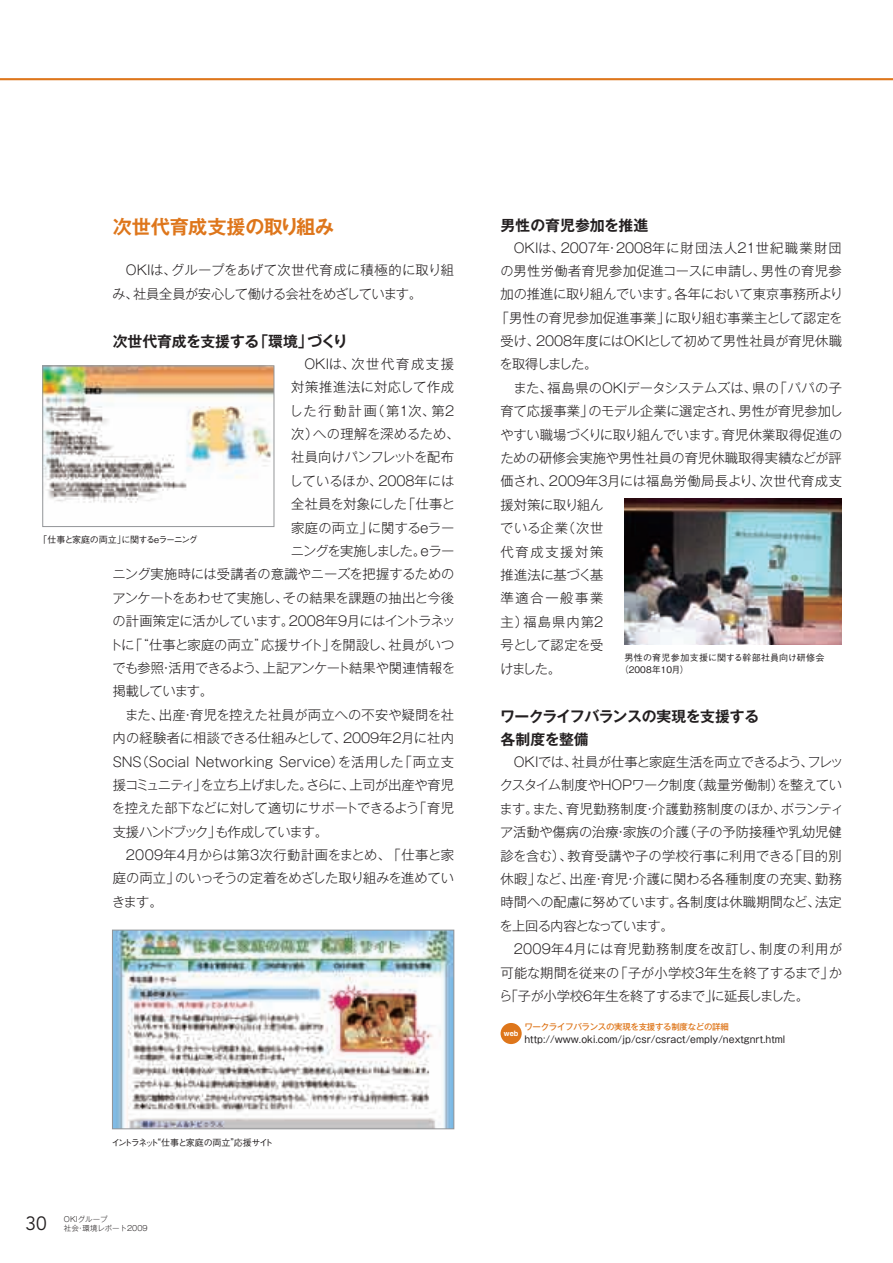
<style>
.page{position:relative;width:893px;height:1263px;background:#fff}
.page>*{position:absolute;margin:0;border:0;box-sizing:border-box;transform-origin:0 0}
.t1{font:700 19.2px "Gothic MB101 Pro De";letter-spacing:-.01em;color:#de761b}
.t2{font:19.2px "Avenir";color:#231f20}
.t3{font:700 14.85px "Gothic MB101 Pro De";letter-spacing:-.01em;color:#231f20}
.t4{font:700 14.85px/23.4px "Gothic MB101 Pro De";letter-spacing:-.03em;color:#231f20}
.t5{font:300 13.35px/23.4px "Gothic MB101 Pro";letter-spacing:-.005em;color:#231f20}
.t6{font:300 13.35px "Gothic MB101 Pro";letter-spacing:-.025em;color:#231f20}
.t7{font:300 13.35px "Gothic MB101 Pro";letter-spacing:-.04em;color:#231f20}
.t8{font:300 13.35px "Gothic MB101 Pro";letter-spacing:.02em;color:#231f20}
.t9{font:300 13.35px "Gothic MB101 Pro";letter-spacing:-.055em;color:#231f20}
.t10{font:300 13.35px "Gothic MB101 Pro";letter-spacing:-.03em;color:#231f20}
.t11{font:300 13.35px "Gothic MB101 Pro";letter-spacing:-.085em;color:#231f20}
.t12{font:300 13.35px "Gothic MB101 Pro";letter-spacing:.125em;color:#231f20}
.t13{font:300 13.35px "Gothic MB101 Pro";letter-spacing:-.075em;color:#231f20}
.t14{font:300 13.35px "Gothic MB101 Pro";letter-spacing:.12em;color:#231f20}
.t15{font:300 13.35px "Gothic MB101 Pro";letter-spacing:.09em;color:#231f20}
.t16{font:300 13.35px "Gothic MB101 Pro";letter-spacing:.05em;color:#231f20}
.t17{font:300 13.35px "Gothic MB101 Pro";letter-spacing:-.1em;color:#231f20}
.t18{font:300 13.35px "Gothic MB101 Pro";letter-spacing:-.035em;color:#231f20}
.t19{font:300 13.35px "Gothic MB101 Pro";letter-spacing:-.08em;color:#231f20}
.t20{font:9.6px "Gothic MB101 Pro";color:#231f20}
.t21{font:500 9px/11.7px "Gothic BBB Pro";letter-spacing:.005em;color:#231f20}
.t22{font:500 9px "Gothic BBB Pro";letter-spacing:-.14em;color:#231f20}
.t23{font:500 9px "Gothic BBB Pro";letter-spacing:-.1em;color:#231f20}
.t24{font:500 8.55px "Gothic MB101 Pro";letter-spacing:-.04em;color:#de761b}
.t25{font:300 7.5px/9.6px "Gothic MB101 Pro";color:#231f20}
.t26{font:700 7.5px "Helvetica";color:#fff}
</style>
<div class="page">
<hr style="left:0;top:78px;width:893px;height:2px;background:#de761b">
<div style="left:501px;top:1023px;width:21px;height:21px;background:#de761b;border-radius:50%"></div>
<img style="left:114px;top:932px;width:338px;height:195px">
<div style="left:112px;top:930px;width:342px;height:199px;border:1px solid #939598"></div>
<img style="left:45px;top:368px;width:227px;height:135px">
<div style="left:43px;top:366px;width:231px;height:161px;border:1px solid #939598"></div>
<img style="left:625px;top:498px;width:217px;height:146px">
<h1 class="t1" style="left:113px;top:210px;width:223px">次世代育成支援の取り組み</h1>
<p class="t5" style="left:112px;top:257px;width:343px">　OKIは、グループをあげて次世代育成に積極的に取り組み、社員全員が安心して働ける会社をめざしています。</p>
<p class="t3" style="left:113px;top:329px;width:236px">次世代育成を支援する「環境」づくり</p>
<p class="t14" style="left:291px;top:353px;width:164px">　OKIは、次世代育成支援</p>
<p class="t16" style="left:291px;top:376px;width:164px">対策推進法に対応して作成</p>
<p class="t15" style="left:289px;top:399px;width:166px">した行動計画（第1次、第2</p>
<p class="t5" style="left:291px;top:420px;width:170px">次）への理解を深めるため、</p>
<p class="t10" style="left:291px;top:446px;width:164px">社員向けパンフレットを配布</p>
<p class="t5" style="left:289px;top:467px;width:167px">しているほか、2008年には</p>
<p class="t10" style="left:291px;top:493px;width:165px">全社員を対象にした「仕事と</p>
<p class="t5" style="left:291px;top:514px;width:165px">家庭の両立」に関するeラー</p>
<p class="t13" style="left:291px;top:540px;width:165px">ニングを実施しました。eラー</p>
<p class="t5" style="left:112px;top:561px;width:343px">ニング実施時には受講者の意識やニーズを把握するための</p>
<p class="t6" style="left:112px;top:587px;width:343px">アンケートをあわせて実施し、その結果を課題の抽出と今後</p>
<p class="t6" style="left:112px;top:610px;width:345px">の計画策定に活かしています。2008年9月にはイントラネッ</p>
<p class="t5" style="left:110px;top:631px;width:346px">トに「“仕事と家庭の両立”応援サイト」を開設し、社員がいつ</p>
<p class="t7" style="left:112px;top:657px;width:344px">でも参照・活用できるよう、上記アンケート結果や関連情報を</p>
<p class="t19" style="left:113px;top:680px;width:102px">掲載しています。</p>
<p class="t5" style="left:113px;top:701px;width:343px">　また、出産・育児を控えた社員が両立への不安や疑問を社</p>
<p class="t5" style="left:113px;top:724px;width:343px">内の経験者に相談できる仕組みとして、2009年2月に社内</p>
<p class="t5" style="left:113px;top:748px;width:343px">SNS（Social Networking Service）を活用した「両立支</p>
<p class="t9" style="left:113px;top:774px;width:343px">援コミュニティ」を立ち上げました。さらに、上司が出産や育児</p>
<p class="t5" style="left:112px;top:795px;width:344px">を控えた部下などに対して適切にサポートできるよう「育児</p>
<p class="t11" style="left:113px;top:820px;width:217px">支援ハンドブック」も作成しています。</p>
<p class="t8" style="left:113px;top:844px;width:343px">　2009年4月からは第3次行動計画をまとめ、「仕事と家</p>
<p class="t7" style="left:113px;top:867px;width:343px">庭の両立」のいっそうの定着をめざした取り組みを進めてい</p>
<p class="t5" style="left:112px;top:888px;width:52px">きます。</p>
<p class="t23" style="left:38px;top:533px;width:161px">「仕事と家庭の両立」に関するeラーニング</p>
<p class="t22" style="left:111px;top:1135px;width:163px">イントラネット“仕事と家庭の両立”応援サイト</p>
<h1 class="t2" style="left:26px;top:1213px;width:23px">30</h1>
<p class="t25" style="left:64px;top:1213px;width:85px">OKIグループ<br>社会・環境レポート2009</p>
<p class="t3" style="left:501px;top:213px;width:149px">男性の育児参加を推進</p>
<p class="t5" style="left:501px;top:234px;width:343px">　OKIは、2007年・2008年に財団法人21世紀職業財団</p>
<p class="t8" style="left:500px;top:260px;width:343px">の男性労働者育児参加促進コースに申請し、男性の育児参</p>
<p class="t6" style="left:501px;top:283px;width:344px">加の推進に取り組んでいます。各年において東京事務所より</p>
<p class="t5" style="left:496px;top:304px;width:348px">「男性の育児参加促進事業」に取り組む事業主として認定を</p>
<p class="t5" style="left:501px;top:327px;width:343px">受け、2008年度にはOKIとして初めて男性社員が育児休職</p>
<p class="t17" style="left:500px;top:353px;width:99px">を取得しました。</p>
<p class="t5" style="left:501px;top:374px;width:343px">　また、福島県のOKIデータシステムズは、県の「パパの子</p>
<p class="t5" style="left:501px;top:398px;width:344px">育て応援事業」のモデル企業に選定され、男性が育児参加し</p>
<p class="t5" style="left:500px;top:421px;width:343px">やすい職場づくりに取り組んでいます。育児休業取得促進の</p>
<p class="t5" style="left:500px;top:444px;width:343px">ための研修会実施や男性社員の育児休職取得実績などが評</p>
<p class="t5" style="left:501px;top:468px;width:343px">価され、2009年3月には福島労働局長より、次世代育成支</p>
<p class="t6" style="left:501px;top:494px;width:105px">援対策に取り組ん</p>
<p class="t5" style="left:500px;top:515px;width:105px">でいる企業（次世</p>
<p class="t12" style="left:501px;top:540px;width:104px">代育成支援対策</p>
<p class="t5" style="left:501px;top:561px;width:104px">推進法に基づく基</p>
<p class="t12" style="left:501px;top:587px;width:104px">準適合一般事業</p>
<p class="t5" style="left:501px;top:608px;width:104px">主）福島県内第2</p>
<p class="t18" style="left:501px;top:634px;width:104px">号として認定を受</p>
<p class="t5" style="left:500px;top:655px;width:63px">けました。</p>
<p class="t4" style="left:500px;top:702px;width:261px">ワークライフバランスの実現を支援する各制度を整備</p>
<p class="t5" style="left:499px;top:748px;width:346px">　OKIでは、社員が仕事と家庭生活を両立できるよう、フレックスタイム制度やHOPワーク制度（裁量労働制）を整えています。また、育児勤務制度・介護勤務制度のほか、ボランティア活動や傷病の治療・家族の介護（子の予防接種や乳幼児健診を含む）、教育受講や子の学校行事に利用できる「目的別休暇」など、出産・育児・介護に関わる各種制度の充実、勤務時間への配慮に努めています。各制度は休職期間など、法定を上回る内容となっています。<br>　2009年4月には育児勤務制度を改訂し、制度の利用が可能な期間を従来の「子が小学校3年生を終了するまで」から｢子が小学校6年生を終了するまで｣に延長しました。</p>
<p class="t21" style="left:620px;top:651px;width:206px;text-indent:5px">男性の育児参加支援に関する幹部社員向け研修会（2008年10月）</p>
<p class="t24" style="left:524px;top:1020px;width:206px">ワークライフバランスの実現を支援する制度などの詳細</p>
<p class="t26" style="left:504px;top:1029px;width:16px">web</p>
<p class="t20" style="left:524px;top:1031px;width:262px">http://www.oki.com/jp/csr/csract/emply/nextgnrt.html</p>
</div>
